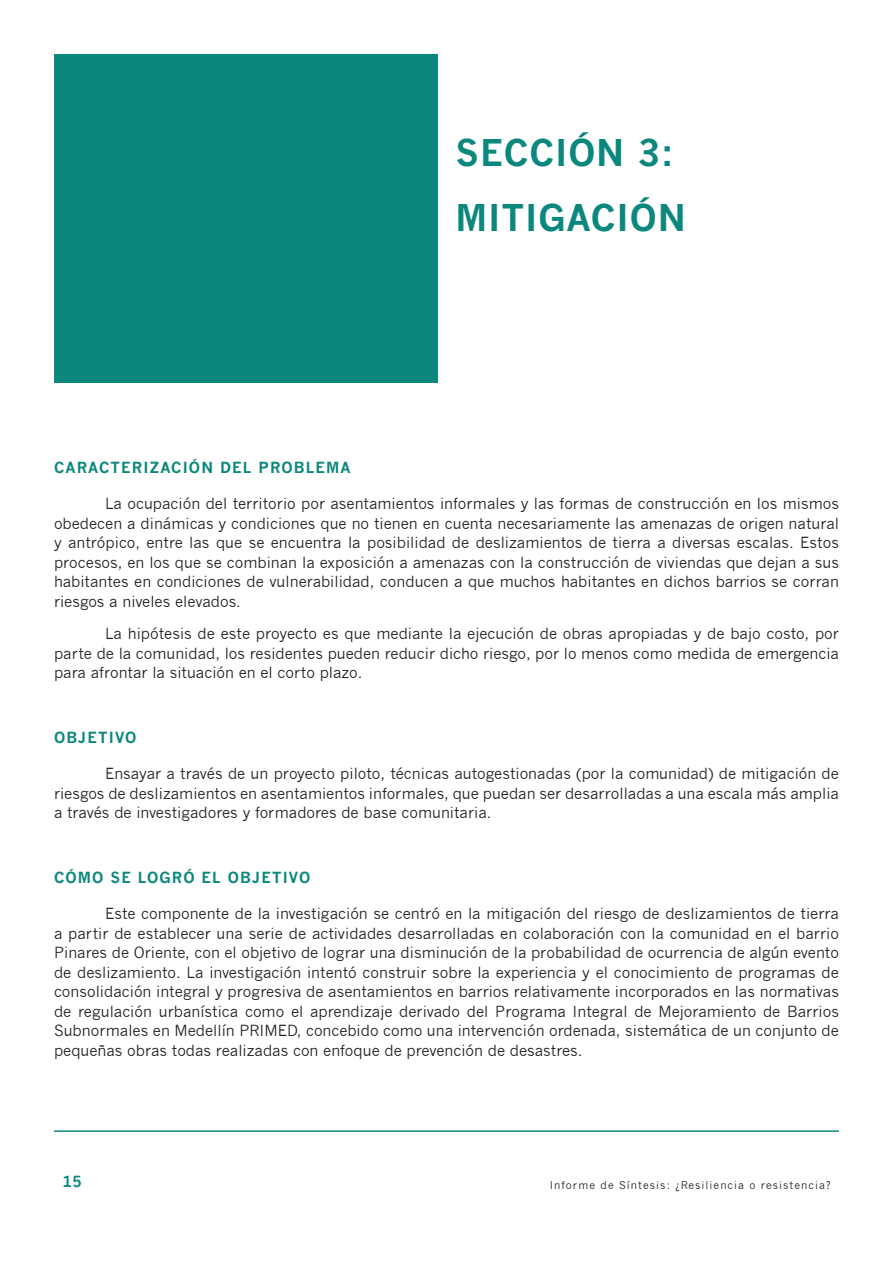
<style>
.page{position:relative;width:893px;height:1263px;background:#fff}
.page>*{position:absolute;margin:0;border:0;box-sizing:border-box;transform-origin:0 0}
.t1{font:700 36px "News Gothic";letter-spacing:.025em;color:#0b877d}
.Main_Paragraph{font:15px/19.5px "News Gothic";color:#231f20;text-align:justify}
.Heading_2{font:700 15px "News Gothic";letter-spacing:.075em;color:#0b877d}
.t2{font:10.5px "News Gothic";letter-spacing:.1em;color:#231f20}
</style>
<div class="page">
<div style="left:54px;top:54px;width:383px;height:329px;background:#0b877d"></div>
<hr style="left:54px;top:1131px;width:785px;height:1px;background:#0b877d">
<p class="t1" style="left:455px;top:131px;width:220px">SECCIÓN 3:</p>
<p class="t1" style="left:455px;top:196px;width:232px">MITIGACIÓN</p>
<p class="Heading_2" style="left:54px;top:458px;width:298px">CARACTERIZACIÓN DEL PROBLEMA</p>
<p class="Main_Paragraph" style="left:54px;top:494px;width:786px;text-indent:51px">La ocupación del territorio por asentamientos informales y las formas de construcción en los mismos obedecen a dinámicas y condiciones que no tienen en cuenta necesariamente las amenazas de origen natural y antrópico, entre las que se encuentra la posibilidad de deslizamientos de tierra a diversas escalas. Estos procesos, en los que se combinan la exposición a amenazas con la construcción de viviendas que dejan a sus habitantes en condiciones de vulnerabilidad, conducen a que muchos habitantes en dichos barrios se corran riesgos a niveles elevados.</p>
<p class="Main_Paragraph" style="left:54px;top:624px;width:786px;text-indent:51px">La hipótesis de este proyecto es que mediante la ejecución de obras apropiadas y de bajo costo, por parte de la comunidad, los residentes pueden reducir dicho riesgo, por lo menos como medida de emergencia para afrontar la situación en el corto plazo.</p>
<p class="Heading_2" style="left:54px;top:728px;width:84px">OBJETIVO</p>
<p class="Main_Paragraph" style="left:54px;top:764px;width:786px;text-indent:51px">Ensayar a través de un proyecto piloto, técnicas autogestionadas (por la comunidad) de mitigación de riesgos de deslizamientos en asentamientos informales, que puedan ser desarrolladas a una escala más amplia a través de investigadores y formadores de base comunitaria.</p>
<p class="Heading_2" style="left:54px;top:868px;width:258px">CÓMO SE LOGRÓ EL OBJETIVO</p>
<p class="Main_Paragraph" style="left:54px;top:904px;width:786px;text-indent:51px">Este componente de la investigación se centró en la mitigación del riesgo de deslizamientos de tierra a partir de establecer una serie de actividades desarrolladas en colaboración con la comunidad en el barrio Pinares de Oriente, con el objetivo de lograr una disminución de la probabilidad de ocurrencia de algún evento de deslizamiento. La investigación intentó construir sobre la experiencia y el conocimiento de programas de consolidación integral y progresiva de asentamientos en barrios relativamente incorporados en las normativas de regulación urbanística como el aprendizaje derivado del Programa Integral de Mejoramiento de Barrios Subnormales en Medellín PRIMED, concebido como una intervención ordenada, sistemática de un conjunto de pequeñas obras todas realizadas con enfoque de prevención de desastres.</p>
<p class="Heading_2" style="left:63px;top:1172px;width:21px">15</p>
<p class="t2" style="left:550px;top:1179px;width:282px">Informe de Síntesis: ¿Resiliencia o resistencia?</p>
</div>
